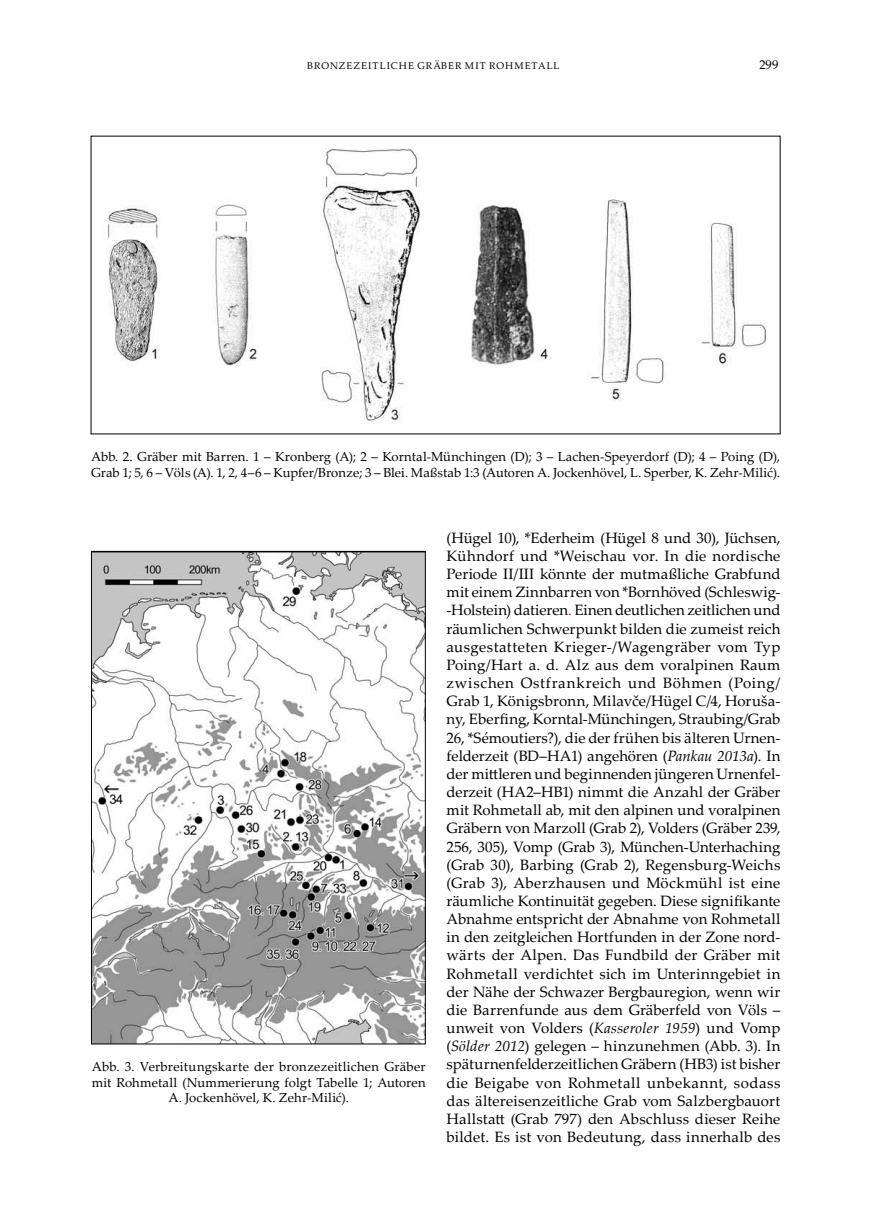
<style>
.page{position:relative;width:872px;height:1221px;background:#fff}
.page>*{position:absolute;margin:0;border:0;box-sizing:border-box;transform-origin:0 0}
.t1{font:15px/18.1px "Palatino Linotype";letter-spacing:.01em;color:#000;text-align:justify}
.t2{font:13.05px/15.6px "Palatino Linotype";letter-spacing:.005em;color:#000}
.t3{font:12.75px "Palatino Linotype";color:#000}
.t4{font:9.75px "Palatino Linotype";letter-spacing:.085em;color:#000}
.s1{color:#f00}
.s2{font-style:italic}
</style>
<div class="page">
<img style="left:108px;top:147px;width:658px;height:277px">
<img style="left:93px;top:553px;width:331px;height:489px">
<p class="t4" style="left:307px;top:59px;width:16px">BRON</p>
<p class="t4" style="left:339px;top:59px;width:30px">ZEZEITLICHE</p>
<p class="t4" style="left:417px;top:59px;width:56px">GRÄBER MIT</p>
<p class="t4" style="left:489px;top:59px;width:9px">ROHMETALL</p>
<p class="t3" style="left:759px;top:56px;width:21px">299</p>
<p class="t2" style="left:91px;top:448px;width:690px">Abb. 2. Gräber mit Barren. 1 – Kronberg (A); 2 – Korntal-Münchingen (D); 3 – Lachen-Speyerdorf (D); 4 – Poing (D),<br>Grab 1; 5, 6 – Völs (A). 1, 2, 4–6 – Kupfer/Bronze; 3 – Blei. Maßstab 1:3 (Autoren A. Jockenhövel, L. Sperber, K. Zehr-Milić).</p>
<p class="t2" style="left:92px;top:1058px;width:335px;text-align:center">Abb. 3. Verbreitungskarte der bronzezeitlichen Gräber mit Rohmetall (Nummerierung folgt Tabelle 1; Autoren<br>A. Jockenhövel, K. Zehr-Milić).</p>
<p class="t1" style="left:446px;top:528px;width:335px">(Hügel 10), *Ederheim (Hügel 8 und 30), Jüchsen, Kühndorf und *Weischau vor. In die nordische Periode II/III könnte der mutmaßliche Grabfund mit einem Zinnbarren von *Bornhöved (Schleswig--Holstein) datieren<span class="s1">.</span> Einen deutlichen zeitlichen und räumlichen Schwerpunkt bilden die zumeist reich ausgestatteten Krieger-/Wagengräber vom Typ Poing/Hart a. d. Alz aus dem voralpinen Raum zwischen Ostfrankreich und Böhmen (Poing/ Grab 1, Königsbronn, Milavče/Hügel C/4, Horuša&shy;ny, Eberfing, Korntal-Münchingen, Straubing/Grab 26, *Sémoutiers?), die der frühen bis älteren Urnen&shy;felderzeit (BD–HA1) angehören (<span class="s2">Pankau 2013a</span>). In der mittleren und beginnenden jüngeren Urnenfel&shy;derzeit (HA2–HB1) nimmt die Anzahl der Gräber mit Rohmetall ab, mit den alpinen und voralpinen Gräbern von Marzoll (Grab 2), Volders (Gräber 239, 256, 305), Vomp (Grab 3), München-Unterhaching (Grab 30), Barbing (Grab 2), Regensburg-Weichs (Grab 3), Aberzhausen und Möckmühl ist eine räumliche Kontinuität gegeben. Diese signifikante Abnahme entspricht der Abnahme von Rohmetall in den zeitgleichen Hortfunden in der Zone nord&shy;wärts der Alpen. Das Fundbild der Gräber mit Rohmetall verdichtet sich im Unterinngebiet in der Nähe der Schwazer Bergbauregion, wenn wir die Barrenfunde aus dem Gräberfeld von Völs – unweit von Volders (<span class="s2">Kasseroler 1959</span>) und Vomp (<span class="s2">Sölder 2012</span>) gelegen – hinzunehmen (Abb. 3). In späturnenfelderzeitlichen Gräbern (HB3) ist bisher die Beigabe von Rohmetall unbekannt, sodass das ältereisenzeitliche Grab vom Salzbergbauort Hallstatt (Grab 797) den Abschluss dieser Reihe bildet. Es ist von Bedeutung, dass innerhalb des</p>
</div>
